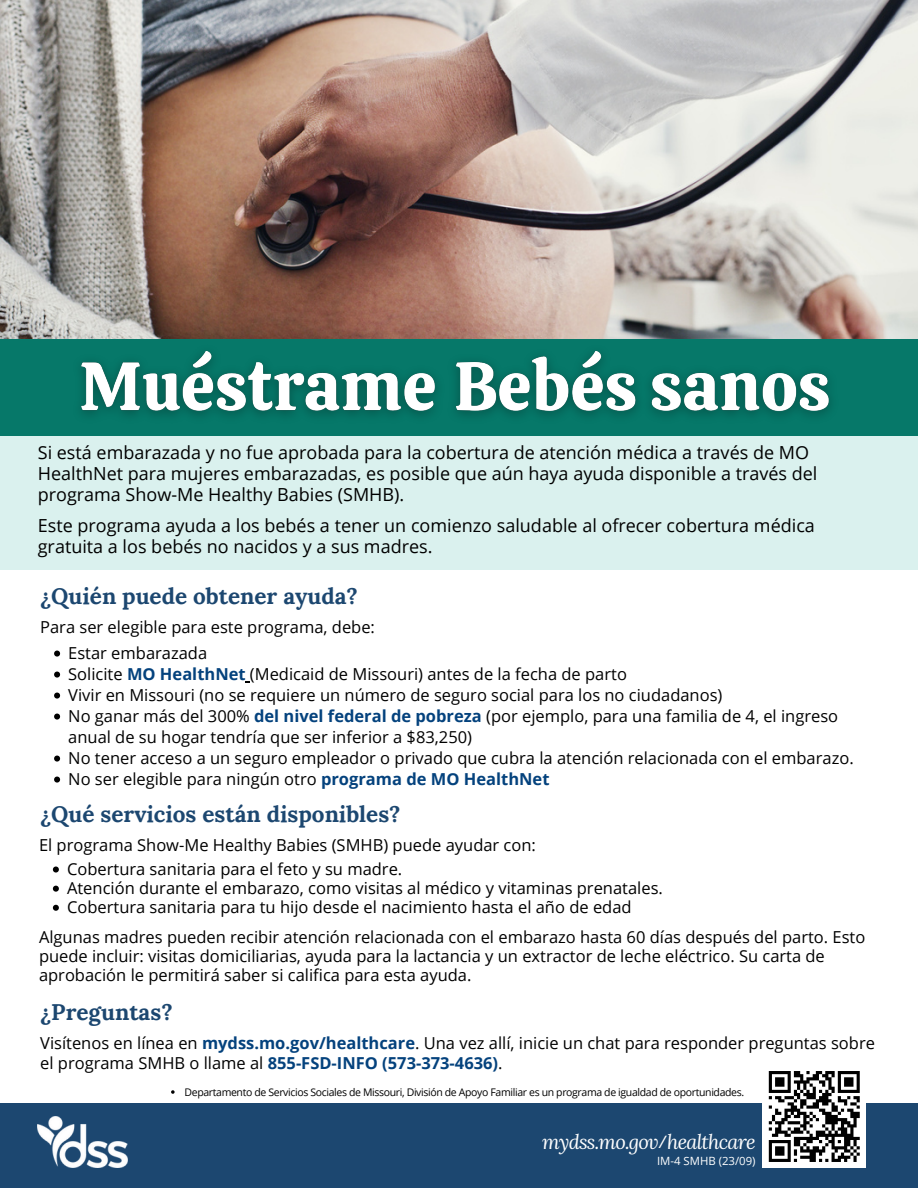
<style>
.page{position:relative;width:918px;height:1188px;background:#fff}
.page>*{position:absolute;margin:0;border:0;box-sizing:border-box;transform-origin:0 0}
.t1{font:700 22.5px "Lora";color:#1c4770}
.t2{font:italic 20.1px "Lora";letter-spacing:-.04em;color:#fff}
.t3{font:18px/21px "Open Sans";color:#000}
.t4{font:italic 17.1px "Open Sans";color:#fff}
.t5{font:16.5px/19.2px "Open Sans";color:#000}
.t6{font:11.4px "Open Sans";color:#fff}
.t7{font:10.5px "Open Sans";letter-spacing:-.035em;color:#000}
.s1{font-weight:700;color:#04427d}
</style>
<div class="page">
<div style="left:0;top:1103px;width:918px;height:85px;background:#1c4770"></div>
<img style="left:0;top:0;width:918px;height:340px">
<div style="left:0;top:434px;width:918px;height:136px;background:#daf1ee"></div>
<div style="left:0;top:340px;width:918px;height:96px;background:#067869"></div>
<div style="left:763px;top:1065px;width:103px;height:103px;background:#fff"></div>
<svg style="left:768px;top:1071px;width:92px;height:91px"></svg>
<img style="left:38px;top:1116px;width:90px;height:51px">
<img style="left:63px;top:336px;width:374px;height:80px">
<img style="left:437px;top:336px;width:410px;height:80px">
<svg style="left:54px;top:651px;width:6px;height:6px"></svg>
<svg style="left:54px;top:672px;width:6px;height:6px"></svg>
<svg style="left:54px;top:693px;width:6px;height:6px"></svg>
<svg style="left:54px;top:714px;width:6px;height:6px"></svg>
<svg style="left:54px;top:756px;width:6px;height:6px"></svg>
<svg style="left:54px;top:777px;width:6px;height:6px"></svg>
<svg style="left:53px;top:867px;width:6px;height:6px"></svg>
<svg style="left:53px;top:886px;width:6px;height:6px"></svg>
<svg style="left:53px;top:905px;width:6px;height:6px"></svg>
<svg style="left:171px;top:1090px;width:4px;height:4px"></svg>
<p class="t3" style="left:38px;top:441px;width:781px">Si está embarazada y no fue aprobada para la cobertura de atención médica a través de MO<br>HealthNet para mujeres embarazadas, es posible que aún haya ayuda disponible a través del programa Show-Me Healthy Babies (SMHB).</p>
<p class="t3" style="left:38px;top:515px;width:779px">Este programa ayuda a los bebés a tener un comienzo saludable al ofrecer cobertura médica gratuita a los bebés no nacidos y a sus madres.</p>
<p class="t1" style="left:40px;top:581px;width:319px">¿Quién puede obtener ayuda?</p>
<p class="t5" style="left:68px;top:643px;width:141px">Estar embarazada</p>
<p class="t5" style="left:68px;top:664px;width:560px">Solicite <span class="s1">MO HealthNet</span> (Medicaid de Missouri) antes de la fecha de parto</p>
<p class="t5" style="left:68px;top:685px;width:656px">Vivir en Missouri (no se requiere un número de seguro social para los no ciudadanos)</p>
<p class="t5" style="left:68px;top:705px;width:771px;line-height:21px">No ganar más del 300% <span class="s1">del nivel federal de pobreza</span> (por ejemplo, para una familia de 4, el ingreso anual de su hogar tendría que ser inferior a $83,250)</p>
<p class="t5" style="left:68px;top:748px;width:787px">No tener acceso a un seguro empleador o privado que cubra la atención relacionada con el embarazo.</p>
<p class="t5" style="left:68px;top:769px;width:483px">No ser elegible para ningún otro <span class="s1">programa de MO HealthNet</span></p>
<p class="t5" style="left:40px;top:617px;width:336px">Para ser elegible para este programa, debe:</p>
<p class="t1" style="left:40px;top:800px;width:362px">¿Qué servicios están disponibles?</p>
<p class="t5" style="left:67px;top:859px;width:337px">Cobertura sanitaria para el feto y su madre.</p>
<p class="t5" style="left:67px;top:878px;width:597px">Atención durante el embarazo, como visitas al médico y vitaminas prenatales.</p>
<p class="t5" style="left:67px;top:897px;width:566px">Cobertura sanitaria para tu hijo desde el nacimiento hasta el año de edad</p>
<p class="t5" style="left:39px;top:835px;width:498px">El programa Show-Me Healthy Babies (SMHB) puede ayudar con:</p>
<p class="t5" style="left:39px;top:927px;width:828px">Algunas madres pueden recibir atención relacionada con el embarazo hasta 60 días después del parto. Esto puede incluir: visitas domiciliarias, ayuda para la lactancia y un extractor de leche eléctrico. Su carta de aprobación le permitirá saber si califica para esta ayuda.</p>
<p class="t1" style="left:40px;top:998px;width:134px">¿Preguntas?</p>
<p class="t5" style="left:40px;top:1033px;width:836px;line-height:20.2px">Visítenos en línea en <span class="s1">mydss.mo.gov/healthcare</span>. Una vez allí, inicie un chat para responder preguntas sobre el programa SMHB o llame al <span class="s1">855-FSD-INFO (573-373-4636)</span>.</p>
<p class="t7" style="left:185px;top:1084px;width:561px">Departamento de Servicios Sociales de Missouri, División de Apoyo Familiar es un programa de igualdad de oportunidades.</p>
<p class="t2" style="left:542px;top:1128px;width:215px">mydss.mo.gov healthcare</p>
<p class="t4" style="left:659px;top:1130px;width:7px">/</p>
<p class="t6" style="left:657px;top:1153px;width:100px">IM-4 SMHB (23/09)</p>
</div>
